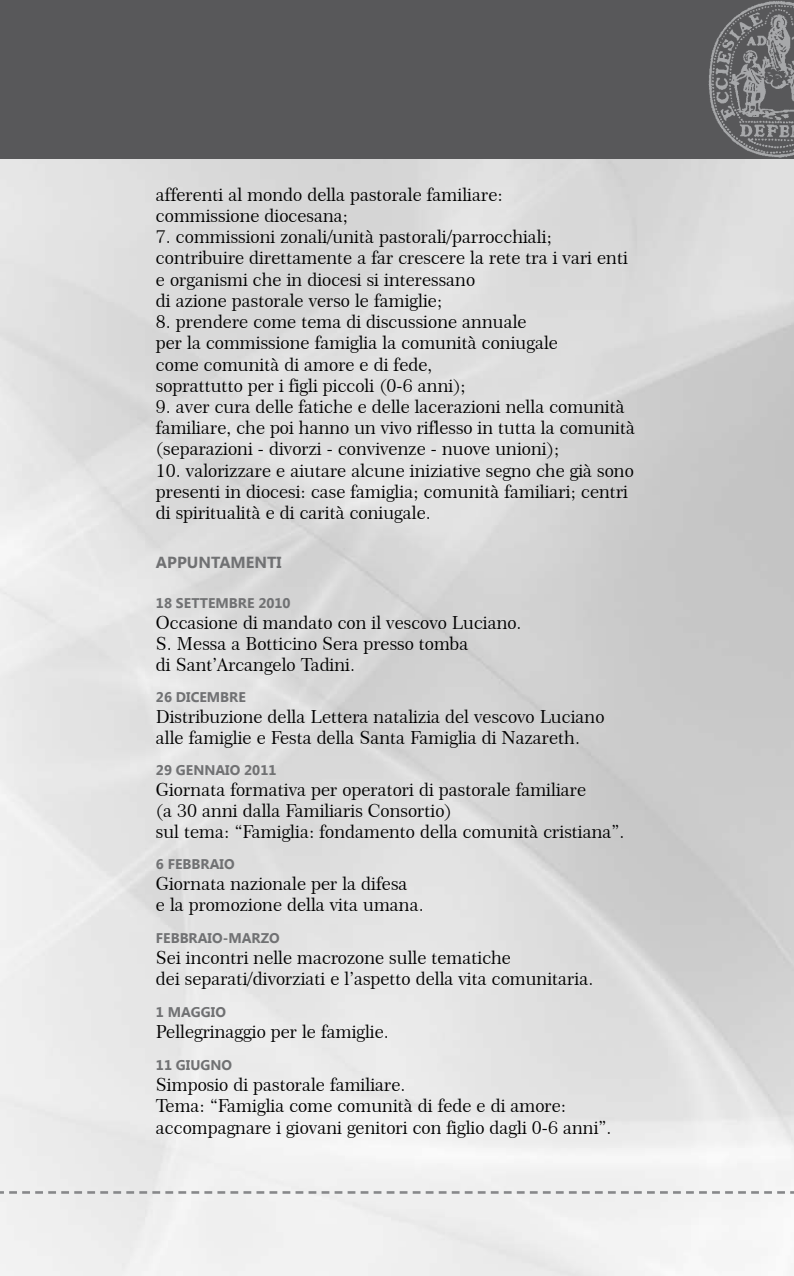
<style>
.page{position:relative;width:794px;height:1276px;background:#fff}
.page>*{position:absolute;margin:0;border:0;box-sizing:border-box;transform-origin:0 0}
.t1{font:18px/21.2px "Century 751 BT Roman No 2 B";color:#000}
.t2{font:700 16px "Segoe UI";color:#707173}
.t3{font:700 14px "Segoe UI";color:#707173}
</style>
<div class="page">
<div style="left:0;top:0;width:794px;height:159px;background:#58585a"></div>
<img style="left:708px;top:1px;width:86px;height:157px">
<svg style="left:0;top:1191px;width:794px;height:2px"></svg>
<p class="t1" style="left:156px;top:184px;width:348px">afferenti al mondo della pastorale familiare: commissione diocesana;</p>
<p class="t1" style="left:156px;top:226px;width:473px">7. commissioni zonali/unità pastorali/parrocchiali; contribuire direttamente a far crescere la rete tra i vari enti e organismi che in diocesi si interessano<br>di azione pastorale verso le famiglie;</p>
<p class="t1" style="left:156px;top:311px;width:403px">8. prendere come tema di discussione annuale<br>per la commissione famiglia la comunità coniugale come comunità di amore e di fede,<br>soprattutto per i figli piccoli (0-6 anni);</p>
<p class="t1" style="left:156px;top:396px;width:481px">9. aver cura delle fatiche e delle lacerazioni nella comunità familiare, che poi hanno un vivo riflesso in tutta la comunità (separazioni - divorzi - convivenze - nuove unioni);</p>
<p class="t1" style="left:156px;top:459px;width:479px">10. valorizzare e aiutare alcune iniziative segno che già sono presenti in diocesi: case famiglia; comunità familiari; centri di spiritualità e di carità coniugale.</p>
<p class="t2" style="left:156px;top:551px;width:126px">APPUNTAMENTI</p>
<p class="t3" style="left:156px;top:592px;width:136px">18 SETTEMBRE 2010</p>
<p class="t1" style="left:156px;top:611px;width:367px">Occasione di mandato con il vescovo Luciano.<br>S. Messa a Botticino Sera presso tomba<br>di Sant’Arcangelo Tadini.</p>
<p class="t3" style="left:156px;top:687px;width:91px">26 DICEMBRE</p>
<p class="t1" style="left:156px;top:706px;width:450px">Distribuzione della Lettera natalizia del vescovo Luciano alle famiglie e Festa della Santa Famiglia di Nazareth.</p>
<p class="t3" style="left:156px;top:759px;width:122px">29 GENNAIO 2011</p>
<p class="t1" style="left:156px;top:778px;width:470px">Giornata formativa per operatori di pastorale familiare<br>(a 30 anni dalla Familiaris Consortio)<br>sul tema: “Famiglia: fondamento della comunità cristiana”.</p>
<p class="t3" style="left:156px;top:854px;width:80px">6 FEBBRAIO</p>
<p class="t1" style="left:156px;top:873px;width:269px">Giornata nazionale per la difesa<br>e la promozione della vita umana.</p>
<p class="t3" style="left:156px;top:928px;width:125px">FEBBRAIO-MARZO</p>
<p class="t1" style="left:156px;top:947px;width:439px">Sei incontri nelle macrozone sulle tematiche<br>dei separati/divorziati e l’aspetto della vita comunitaria.</p>
<p class="t3" style="left:156px;top:1002px;width:71px">1 MAGGIO</p>
<p class="t1" style="left:156px;top:1021px;width:234px">Pellegrinaggio per le famiglie.</p>
<p class="t3" style="left:156px;top:1055px;width:78px">11 GIUGNO</p>
<p class="t1" style="left:156px;top:1074px;width:457px">Simposio di pastorale familiare.<br>Tema: “Famiglia come comunità di fede e di amore: accompagnare i giovani genitori con figlio dagli 0-6 anni”.</p>
</div>
